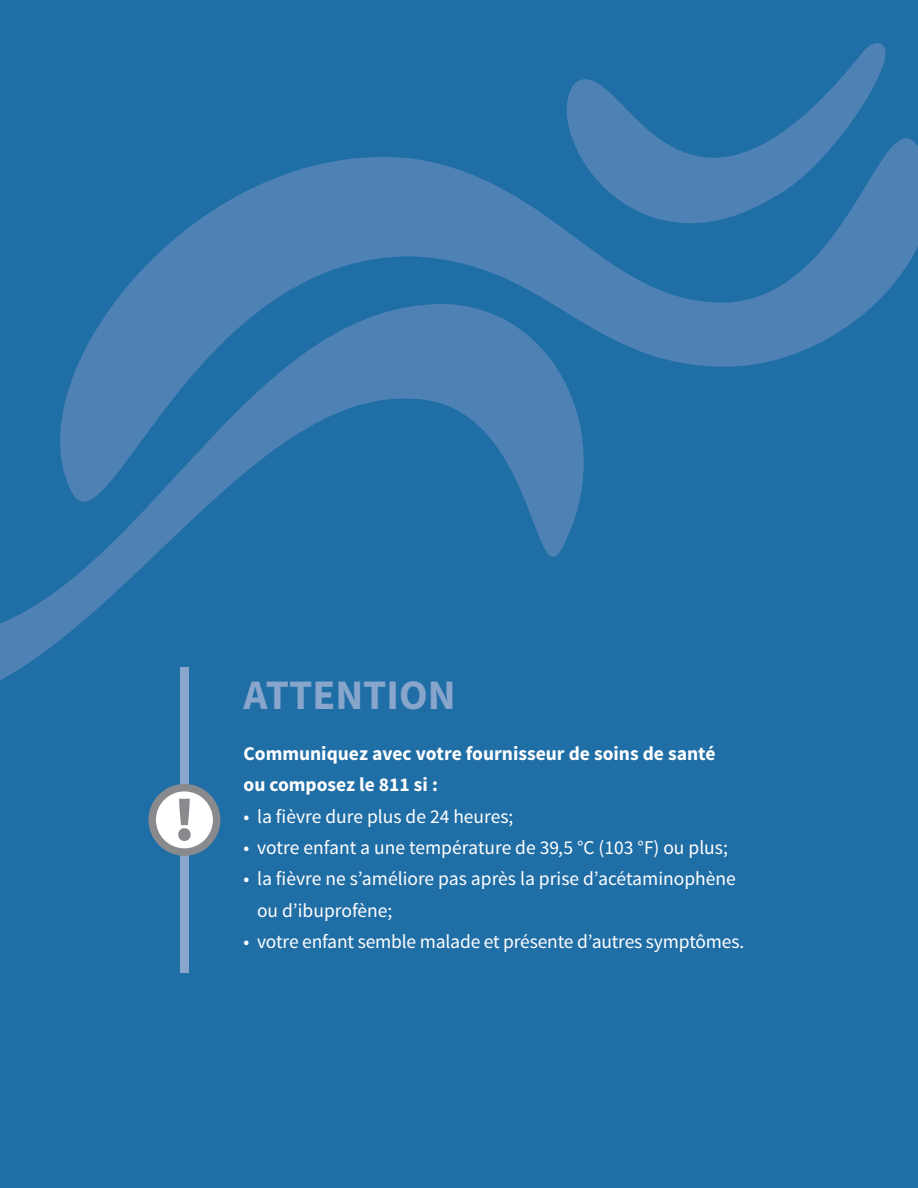
<style>
.page{position:relative;width:918px;height:1188px;background:#206ea6}
.page>*{position:absolute;margin:0;border:0;box-sizing:border-box;transform-origin:0 0}
.t1{font:700 42px "Source Sans Pro";color:#88a5cc}
.t2{font:19.5px/31.5px "Source Sans Pro";color:#fff}
.t3{font:700 19.5px/31.5px "Source Sans Pro";color:#fff}
</style>
<div class="page">
<div style="left:181px;top:667px;width:8px;height:306px;background:#88a5cc"></div>
<svg style="left:152px;top:788px;width:65px;height:64px;background:#eceded"></svg>
<div style="left:149px;top:784px;width:71px;height:72px;border:7px solid #898a8e;border-radius:50%"></div>
<svg style="left:178px;top:799px;width:13px;height:42px"></svg>
<svg style="left:0;top:502px;width:579px;height:179px"></svg>
<svg style="left:60px;top:138px;width:858px;height:364px"></svg>
<svg style="left:564px;top:43px;width:324px;height:180px"></svg>
<h1 class="t1" style="left:244px;top:668px;width:214px">ATTENTION</h1>
<p class="t3" style="left:244px;top:738px;width:474px">Communiquez avec votre fournisseur de soins de santé ou composez le 811 si :</p>
<p class="t2" style="left:244px;top:801px;width:271px">• la fièvre dure plus de 24 heures;</p>
<p class="t2" style="left:244px;top:832px;width:486px">• votre enfant a une température de 39,5 °C (103 °F) ou plus;</p>
<p class="t2" style="left:257px;top:864px;width:480px;text-indent:-13px">• la fièvre ne s’améliore pas après la prise d’acétaminophène ou d’ibuprofène;</p>
<p class="t2" style="left:244px;top:927px;width:502px">• votre enfant semble malade et présente d’autres symptômes.</p>
</div>
